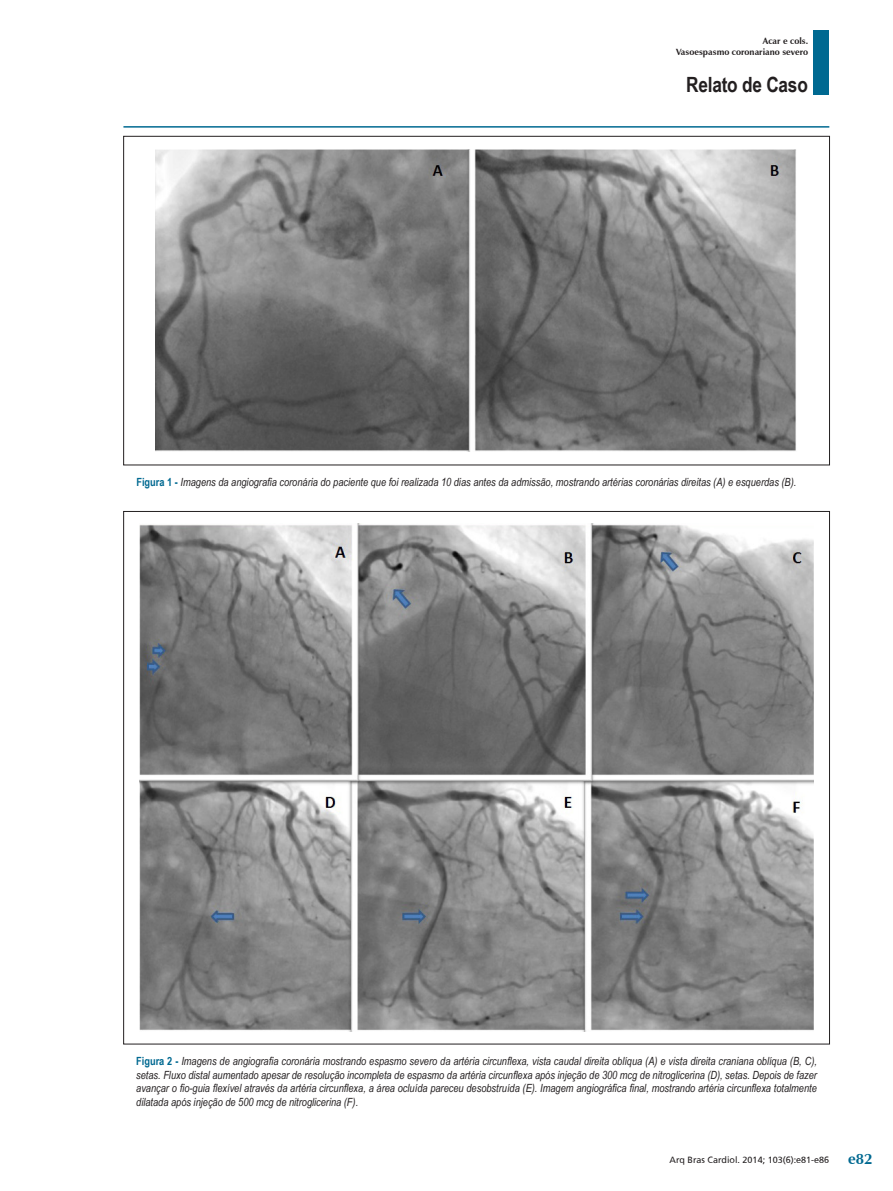
<style>
.page{position:relative;width:893px;height:1191px;background:#fff}
.page>*{position:absolute;margin:0;border:0;box-sizing:border-box;transform-origin:0 0}
.t1{font:700 21px "Arial Narrow";letter-spacing:-.01em;color:#231f20}
.t2{font:700 15px "Zapf Humanist 601 BT";color:#006991}
._06_-_LEGENDA_FIGURA{font:italic 11.25px/13.5px "Arial Narrow";color:#231f20;text-align:justify}
.t3{font:700 9px "Zapf Humanist 601 BT";color:#231f20}
.t4{font:9px "Frutiger";color:#231f20}
.s1{font-weight:700;font-style:normal;color:#006991}
</style>
<div class="page">
<hr style="left:123px;top:126px;width:706px;height:2px;background:#006991">
<div style="left:813px;top:30px;width:16px;height:64px;background:#006991"></div>
<img style="left:156px;top:149px;width:640px;height:303px">
<img style="left:140px;top:524px;width:673px;height:507px">
<p class="t3" style="left:763px;top:36px;width:47px">Acar e cols.</p>
<p class="t3" style="left:676px;top:47px;width:134px">Vasoespasmo coronariano severo</p>
<h1 class="t1" style="left:686px;top:69px;width:123px">Relato de Caso</h1>
<p class="_06_-_LEGENDA_FIGURA" style="left:136px;top:475px;width:661px"><span class="s1">Figura 1 -</span> Imagens da angiografia coronária do paciente que foi realizada 10 dias antes da admissão, mostrando artérias coronárias direitas (A) e esquerdas (B).</p>
<p class="_06_-_LEGENDA_FIGURA" style="left:136px;top:1054px;width:682px"><span class="s1">Figura 2 -</span> Imagens de angiografia coronária mostrando espasmo severo da artéria circunflexa, vista caudal direita oblíqua (A) e vista direita craniana oblíqua (B, C), setas. Fluxo distal aumentado apesar de resolução incompleta de espasmo da artéria circunflexa após injeção de 300 mcg de nitroglicerina (D), setas. Depois de fazer avançar o fio-guia flexível através da artéria circunflexa, a área ocluída pareceu desobstruída (E). Imagem angiográfica final, mostrando artéria circunflexa totalmente dilatada após injeção de 500 mcg de nitroglicerina (F).</p>
<p class="t4" style="left:670px;top:1154px;width:161px">Arq Bras Cardiol. 2014; 103(6):e81-e86</p>
<p class="t2" style="left:848px;top:1149px;width:26px">e82</p>
</div>
